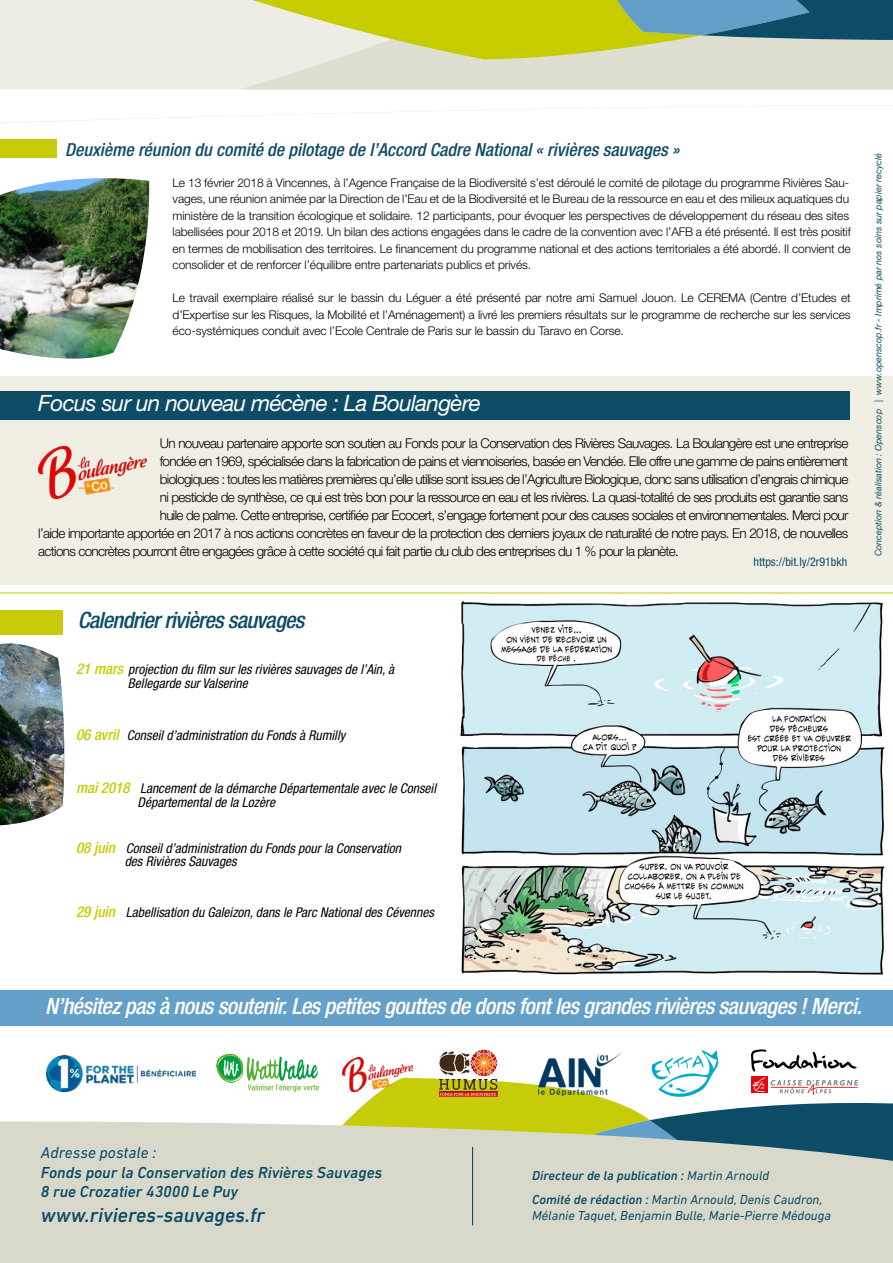
<style>
.page{position:relative;width:893px;height:1263px;background:#fff}
.page>*{position:absolute;margin:0;border:0;box-sizing:border-box;transform-origin:0 0}
.t1{font:italic 500 condensed 22.5px "Helvetica Neue LT Pro";letter-spacing:-.025em;color:#fff}
.t2{font:italic 22.5px "Helvetica Neue LT Pro";letter-spacing:-.03em;color:#fff}
.t3{font:italic 500 condensed 22.5px "Helvetica Neue LT Pro";letter-spacing:-.03em;color:#0e4c66}
.t4{font:italic 500 20.55px "DIN Next LT Pro";color:#0c4c66}
.t5{font:italic 500 condensed 18px "Helvetica Neue LT Pro";color:#0e4c66}
.t6{font:italic 500 16.2px/19.5px "DIN Next LT Pro";color:#0c4c66}
.t7{font:italic 16.2px "DIN Next LT Pro";color:#0c4c66}
.t8{font:300 13.5px "Helvetica Neue LT Pro";letter-spacing:-.05em;color:#000}
.t9{font:italic condensed 13.5px/13.5px "Helvetica Neue LT Pro";color:#000}
.t10{font:italic 500 13.2px/24.3px "DIN Next LT Pro";color:#0c4c66}
.t11{font:italic 13.2px "DIN Next LT Pro";color:#0c4c66}
.t12{font:300 12px/16.5px "Helvetica Neue LT Pro";letter-spacing:-.01em;color:#000}
.t13{font:condensed 12px "Helvetica Neue LT Pro";color:#0e4c66}
.t14{font:italic 9px "Helvetica Neue LT Pro";letter-spacing:-.005em;color:#0e4c66}
.s1{font-weight:500;font-size:15px;color:#c6cc04}
.s2{font-weight:400}
</style>
<div class="page">
<div style="left:0;top:0;width:240px;height:89px;background:#edede5"></div>
<svg style="left:240px;top:59px;width:653px;height:30px;background:#dfdfd2"></svg>
<svg style="left:0;top:105px;width:893px;height:19px"></svg>
<svg style="left:211px;top:0;width:682px;height:59px;background:#afc074"></svg>
<svg style="left:293px;top:1078px;width:273px;height:43px;fill:#c6cc08"></svg>
<div style="left:0;top:1121px;width:893px;height:142px;background:#d9d9cb"></div>
<hr style="left:472px;top:1147px;width:1px;height:78px;background:#0c4c66">
<img style="left:448px;top:592px;width:445px;height:383px">
<hr style="left:0;top:593px;width:893px;height:1px;background:#c6cc04">
<div style="left:0;top:139px;width:56px;height:19px;background:#c6cc08"></div>
<img style="left:0;top:643px;width:65px;height:182px">
<div style="left:0;top:611px;width:63px;height:24px;background:#c6cc08"></div>
<div style="left:0;top:376px;width:893px;height:209px;background:#f1efe4"></div>
<div style="left:0;top:991px;width:893px;height:35px;background:#64a0c8"></div>
<div style="left:0;top:391px;width:849px;height:29px;background:#0e4c66"></div>
<img style="left:38px;top:446px;width:109px;height:53px">
<img style="left:47px;top:1055px;width:149px;height:36px">
<svg style="left:216px;top:1054px;width:103px;height:38px"></svg>
<img style="left:538px;top:1058px;width:28px;height:37px">
<svg style="left:439px;top:1095px;width:58px;height:2px"></svg>
<svg style="left:439px;top:1050px;width:58px;height:45px"></svg>
<svg style="left:566px;top:1049px;width:327px;height:207px"></svg>
<img style="left:0;top:178px;width:150px;height:181px">
<img style="left:342px;top:1057px;width:71px;height:35px">
<h3 class="t5" style="left:65px;top:139px;width:616px">Deuxième réunion du comité de pilotage de l’Accord Cadre National « rivières sauvages »</h3>
<p class="t12" style="left:173px;top:174px;width:680px">Le 13 février 2018 à Vincennes, à l’Agence Française de la Biodiversité s’est déroulé le comité de pilotage du programme Rivières Sau&shy;vages, une réunion animée par la Direction de l’Eau et de la Biodiversité et le Bureau de la ressource en eau et des milieux aquatiques du ministère de la transition écologique et solidaire. 12 participants, pour évoquer les perspectives de développement du réseau des sites labellisées pour 2018 et 2019. Un bilan des actions engagées dans le cadre de la convention avec l’AFB a été présenté. Il est très positif en termes de mobilisation des territoires. Le financement du programme national et des actions territoriales a été abordé. Il convient de consolider et de renforcer l’équilibre entre partenariats publics et privés.</p>
<p class="t12" style="left:173px;top:289px;width:680px;text-align:justify">Le travail exemplaire réalisé sur le bassin du Léguer a été présenté par notre ami Samuel Jouon. Le CEREMA (Centre d’Etudes et d’Expertise sur les Risques, la Mobilité et l’Aménagement) a livré les premiers résultats sur le programme de recherche sur les services éco-systémiques conduit avec l’Ecole Centrale de Paris sur le bassin du Taravo en Corse.</p>
<h1 class="t2" style="left:38px;top:389px;width:444px">Focus sur un nouveau mécène : La Boulangère</h1>
<p class="t8" style="left:160px;top:435px;width:690px">Un nouveau partenaire apporte son soutien au Fonds pour la Conservation des Rivières Sauvages. La Boulangère est une entreprise</p>
<p class="t8" style="left:160px;top:453px;width:690px">fondée en 1969, spécialisée dans la fabrication de pains et viennoiseries, basée en Vendée. Elle offre une gamme de pains entièrement</p>
<p class="t8" style="left:160px;top:471px;width:690px">biologiques : toutes les matières premières qu’elle utilise sont issues de l’Agriculture Biologique, donc sans utilisation d’engrais chimique</p>
<p class="t8" style="left:160px;top:489px;width:690px">ni pesticide de synthèse, ce qui est très bon pour la ressource en eau et les rivières. La quasi-totalité de ses produits est garantie sans</p>
<p class="t8" style="left:160px;top:507px;width:690px">huile de palme. Cette entreprise, certifiée par Ecocert, s’engage fortement pour des causes sociales et environnementales. Merci pour</p>
<p class="t8" style="left:38px;top:525px;width:811px">l’aide importante apportée en 2017 à nos actions concrètes en faveur de la protection des derniers joyaux de naturalité de notre pays. En 2018, de nouvelles</p>
<p class="t8" style="left:38px;top:543px;width:642px">actions concrètes pourront être engagées grâce à cette société qui fait partie du club des entreprises du 1 % pour la planète.</p>
<p class="t13" style="left:754px;top:554px;width:95px">https://bit.ly/2r91bkh</p>
<h1 class="t3" style="left:78px;top:606px;width:228px">Calendrier rivières sauvages</h1>
<p class="t9" style="left:128px;top:663px;width:268px;text-indent:-52px"><span class="s1">21 mars</span> projection du film sur les rivières sauvages de l’Ain, à<br>Bellegarde sur Valserine</p>
<p class="t9" style="left:76px;top:729px;width:271px"><span class="s1">06 avril</span> Conseil d’administration du Fonds à Rumilly</p>
<p class="t9" style="left:138px;top:782px;width:300px;text-indent:-62px"><span class="s1">mai 2018</span> Lancement de la démarche Départementale avec le Conseil<br>Départemental de la Lozère</p>
<p class="t9" style="left:125px;top:841px;width:278px;text-indent:-49px"><span class="s1">08 juin</span> Conseil d’administration du Fonds pour la Conservation des Rivières Sauvages</p>
<p class="t9" style="left:76px;top:905px;width:359px"><span class="s1">29 juin</span> Labellisation du Galeizon, dans le Parc National des Cévennes</p>
<p class="t14" style="left:873px;top:556px;width:404px;rotate:-90deg">Conception &amp; réalisation : Openscop | www.openscop.fr - Imprimé par nos soins sur papier recyclé</p>
<h1 class="t1" style="left:45px;top:992px;width:818px">N’hésitez pas à nous soutenir. Les petites gouttes de dons font les grandes rivières sauvages ! Merci.</h1>
<h3 class="t7" style="left:41px;top:1143px;width:117px">Adresse postale :</h3>
<h3 class="t6" style="left:41px;top:1162px;width:343px">Fonds pour la Conservation des Rivières Sauvages<br>8 rue Crozatier 43000 Le Puy</h3>
<h2 class="t4" style="left:41px;top:1203px;width:225px">www.rivieres-sauvages.fr</h2>
<p class="t10" style="left:532px;top:1163px;width:292px">Directeur de la publication : <span class="s2">Martin Arnould<br></span>Comité de rédaction : <span class="s2">Martin Arnould, Denis Caudron,</span></p>
<p class="t11" style="left:532px;top:1207px;width:300px">Mélanie Taquet, Benjamin Bulle, Marie-Pierre Médouga</p>
</div>
